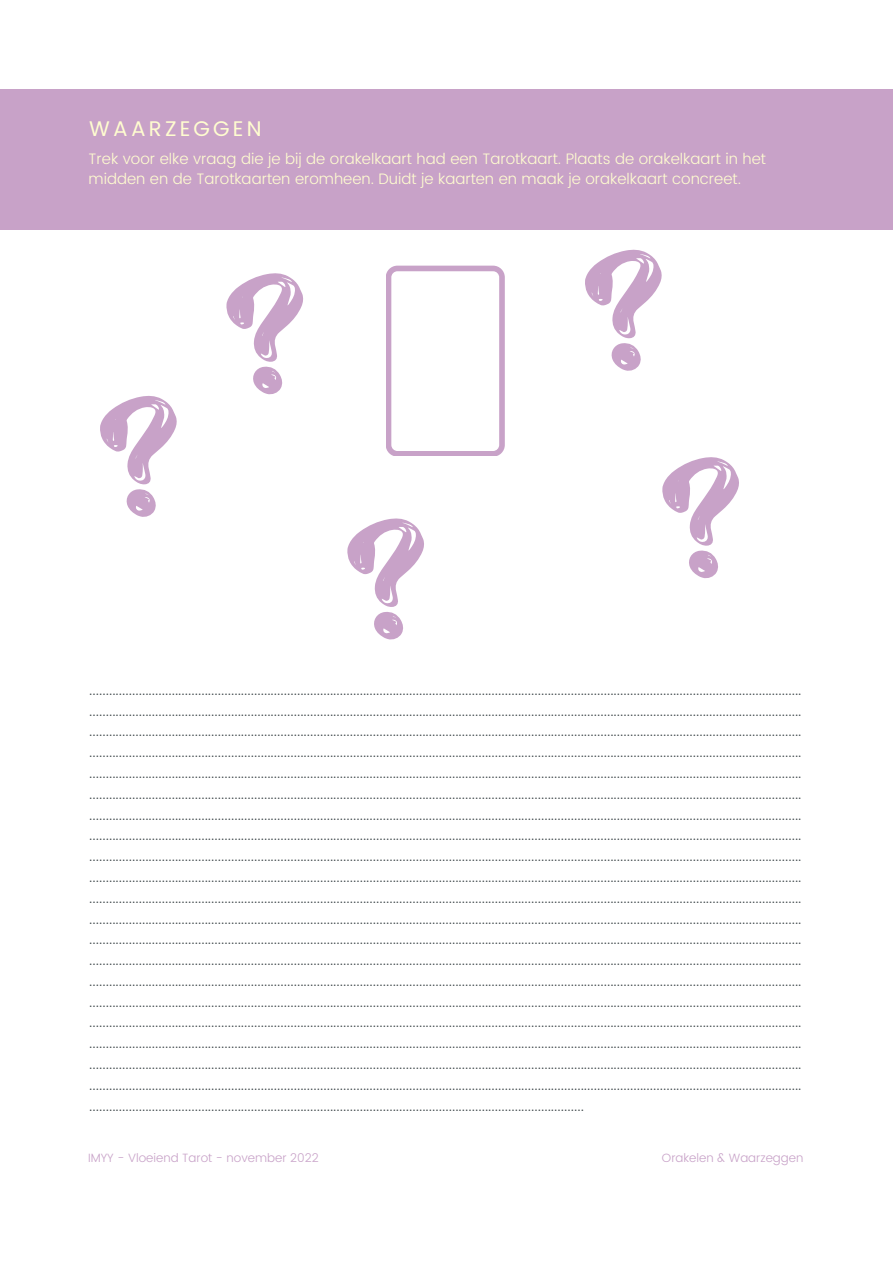
<style>
.page{position:relative;width:893px;height:1264px;background:#fff}
.page>*{position:absolute;margin:0;border:0;box-sizing:border-box;transform-origin:0 0}
.t1{font:21.15px "Poppins";letter-spacing:.15em;color:#fffdd0}
.t2{font:300 15.15px/20.7px "Poppins";color:#3b4447;text-align:justify}
.t3{font:300 15.15px/20.2px "Poppins";color:#fffdd0}
.t4{font:300 12px "Poppins";color:#c8a2c8}
</style>
<div class="page">
<div style="left:0;top:89px;width:892px;height:141px;background:#c8a2c8"></div>
<svg style="left:386px;top:266px;width:118px;height:190px"></svg>
<svg style="left:226px;top:273px;width:77px;height:122px"></svg>
<svg style="left:100px;top:396px;width:77px;height:121px"></svg>
<svg style="left:347px;top:518px;width:77px;height:122px"></svg>
<svg style="left:662px;top:457px;width:77px;height:122px"></svg>
<svg style="left:585px;top:249px;width:77px;height:122px"></svg>
<h1 class="t1" style="left:89px;top:116px;width:174px">WAARZEGGEN</h1>
<p class="t3" style="left:89px;top:148px;width:678px">Trek voor elke vraag die je bij de orakelkaart had een Tarotkaart. Plaats de orakelkaart in het midden en de Tarotkaarten eromheen. Duidt je kaarten en maak je orakelkaart concreet.</p>
<p class="t2" style="left:89px;top:679px;width:713px">........................................................................................................................................................................................................................ ........................................................................................................................................................................................................................ ........................................................................................................................................................................................................................ ........................................................................................................................................................................................................................ ........................................................................................................................................................................................................................ ........................................................................................................................................................................................................................ ........................................................................................................................................................................................................................ ........................................................................................................................................................................................................................ ........................................................................................................................................................................................................................ ........................................................................................................................................................................................................................ ........................................................................................................................................................................................................................ ........................................................................................................................................................................................................................ ........................................................................................................................................................................................................................ ........................................................................................................................................................................................................................ ........................................................................................................................................................................................................................ ........................................................................................................................................................................................................................ ........................................................................................................................................................................................................................ ........................................................................................................................................................................................................................ ........................................................................................................................................................................................................................ ........................................................................................................................................................................................................................ ......................................................................................................................................................</p>
<p class="t4" style="left:88px;top:1150px;width:232px">IMYY - Vloeiend Tarot - november 2022</p>
<p class="t4" style="left:662px;top:1150px;width:143px">Orakelen &amp; Waarzeggen</p>
</div>
